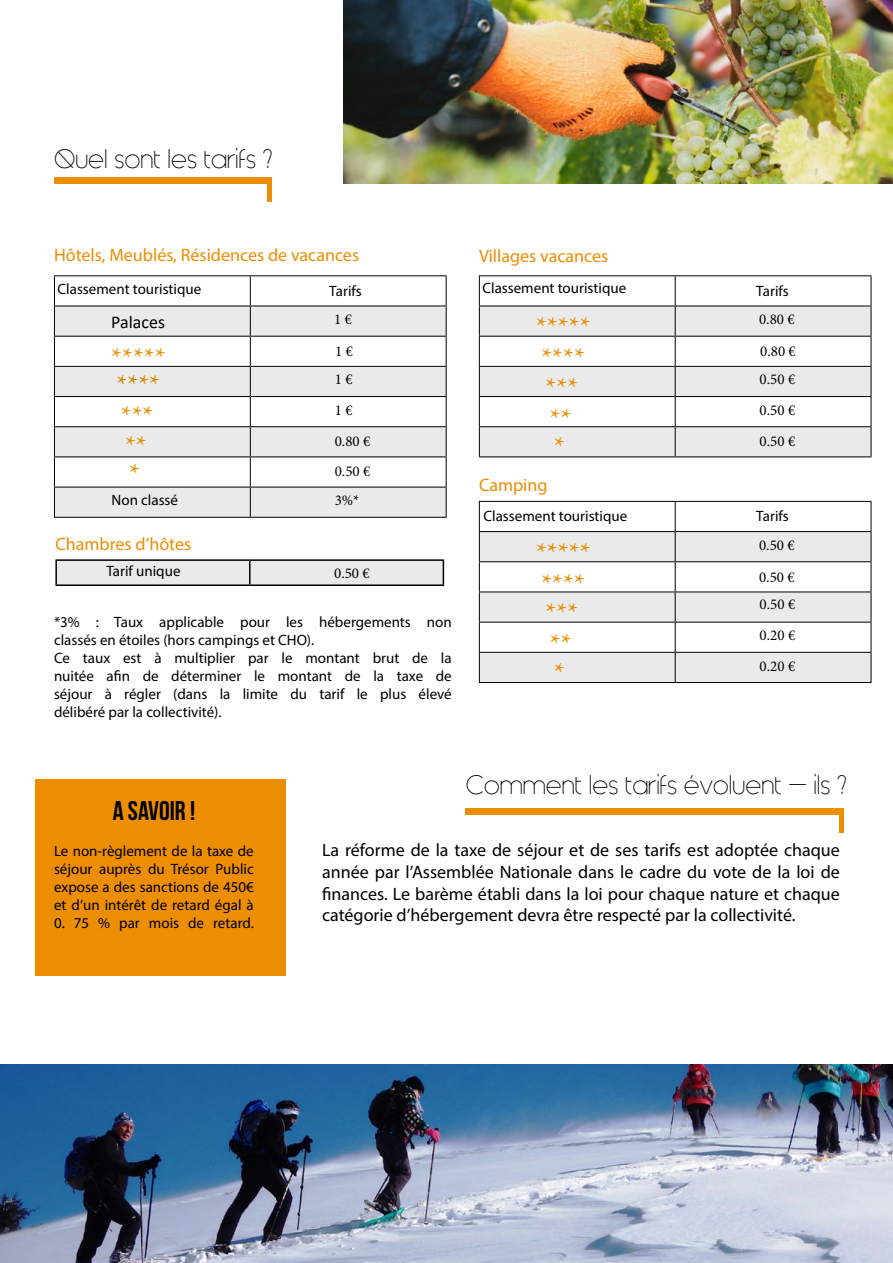
<style>
.page{position:relative;width:893px;height:1263px;background:#fff}
.page>*{position:absolute;margin:0;border:0;box-sizing:border-box;transform-origin:0 0}
.t1{font:27px "Generica";color:#000}
.t2{font:27px "Minion Pro";color:#ec8d02}
.t3{font:27px "Bebas Neue";color:#000}
.t4{font:27px "Minion Pro";color:#d88800}
.t5{font:18px/21.6px "Myriad Pro";color:#000;text-align:justify}
.t6{font:18px "Myriad Pro";color:#ec8d02}
.t7{font:18px "Calibri";color:#000}
.t8{font:15px/18px "Myriad Pro";color:#000}
.t9{font:15px/28.7px "Minion Pro";color:#000}
</style>
<div class="page">
<div style="left:36px;top:779px;width:250px;height:197px;background:#ec8d02"></div>
<svg style="left:55px;top:306px;width:391px;height:211px;fill:#ebeaea"></svg>
<hr style="left:54px;top:275px;width:196px;height:1px;background:#000">
<svg style="left:54px;top:276px;width:1px;height:29px"></svg>
<hr style="left:250px;top:275px;width:197px;height:1px;background:#000">
<svg style="left:250px;top:276px;width:1px;height:29px"></svg>
<svg style="left:446px;top:276px;width:1px;height:29px"></svg>
<hr style="left:54px;top:305px;width:196px;height:1px;background:#000">
<hr style="left:54px;top:306px;width:1px;height:30px;background:#000">
<hr style="left:250px;top:305px;width:197px;height:1px;background:#000">
<hr style="left:250px;top:306px;width:1px;height:30px;background:#000">
<hr style="left:446px;top:306px;width:1px;height:30px;background:#000">
<hr style="left:54px;top:336px;width:196px;height:1px;background:#000">
<hr style="left:250px;top:336px;width:197px;height:1px;background:#000">
<hr style="left:54px;top:366px;width:196px;height:1px;background:#000">
<hr style="left:250px;top:366px;width:197px;height:1px;background:#000">
<hr style="left:54px;top:396px;width:196px;height:1px;background:#000">
<hr style="left:250px;top:396px;width:197px;height:1px;background:#000">
<hr style="left:54px;top:426px;width:196px;height:1px;background:#000">
<svg style="left:54px;top:337px;width:1px;height:119px"></svg>
<hr style="left:250px;top:426px;width:197px;height:1px;background:#000">
<svg style="left:250px;top:337px;width:1px;height:119px"></svg>
<svg style="left:446px;top:337px;width:1px;height:119px"></svg>
<hr style="left:54px;top:456px;width:196px;height:1px;background:#000">
<hr style="left:54px;top:457px;width:1px;height:30px;background:#000">
<hr style="left:250px;top:456px;width:197px;height:1px;background:#000">
<hr style="left:250px;top:457px;width:1px;height:30px;background:#000">
<hr style="left:446px;top:457px;width:1px;height:30px;background:#000">
<hr style="left:54px;top:487px;width:196px;height:1px;background:#000">
<hr style="left:54px;top:487px;width:1px;height:30px;background:#000">
<hr style="left:250px;top:487px;width:197px;height:1px;background:#000">
<hr style="left:250px;top:487px;width:1px;height:30px;background:#000">
<hr style="left:446px;top:487px;width:1px;height:30px;background:#000">
<hr style="left:54px;top:517px;width:196px;height:1px;background:#000">
<hr style="left:250px;top:517px;width:197px;height:1px;background:#000">
<svg style="left:480px;top:306px;width:391px;height:150px;fill:#ebeaea"></svg>
<hr style="left:479px;top:275px;width:196px;height:1px;background:#000">
<svg style="left:479px;top:276px;width:1px;height:29px"></svg>
<hr style="left:675px;top:275px;width:196px;height:1px;background:#000">
<svg style="left:675px;top:276px;width:1px;height:29px"></svg>
<svg style="left:871px;top:276px;width:1px;height:29px"></svg>
<hr style="left:479px;top:305px;width:196px;height:1px;background:#000">
<hr style="left:479px;top:306px;width:1px;height:30px;background:#000">
<hr style="left:675px;top:305px;width:196px;height:1px;background:#000">
<hr style="left:675px;top:306px;width:1px;height:30px;background:#000">
<hr style="left:871px;top:306px;width:1px;height:30px;background:#000">
<hr style="left:479px;top:336px;width:196px;height:1px;background:#000">
<hr style="left:675px;top:336px;width:196px;height:1px;background:#000">
<hr style="left:479px;top:366px;width:196px;height:1px;background:#000">
<hr style="left:675px;top:366px;width:196px;height:1px;background:#000">
<hr style="left:479px;top:396px;width:196px;height:1px;background:#000">
<hr style="left:675px;top:396px;width:196px;height:1px;background:#000">
<hr style="left:479px;top:426px;width:196px;height:1px;background:#000">
<svg style="left:479px;top:337px;width:1px;height:119px"></svg>
<hr style="left:675px;top:426px;width:196px;height:1px;background:#000">
<svg style="left:675px;top:337px;width:1px;height:119px"></svg>
<svg style="left:871px;top:337px;width:1px;height:119px"></svg>
<hr style="left:479px;top:456px;width:196px;height:1px;background:#000">
<hr style="left:675px;top:456px;width:196px;height:1px;background:#000">
<svg style="left:480px;top:532px;width:391px;height:150px;fill:#ebeaea"></svg>
<hr style="left:479px;top:501px;width:196px;height:1px;background:#000">
<hr style="left:675px;top:501px;width:196px;height:1px;background:#000">
<hr style="left:479px;top:531px;width:196px;height:1px;background:#000">
<hr style="left:675px;top:531px;width:196px;height:1px;background:#000">
<hr style="left:479px;top:561px;width:196px;height:1px;background:#000">
<svg style="left:479px;top:502px;width:1px;height:89px"></svg>
<hr style="left:675px;top:561px;width:196px;height:1px;background:#000">
<svg style="left:675px;top:502px;width:1px;height:89px"></svg>
<svg style="left:871px;top:502px;width:1px;height:89px"></svg>
<hr style="left:479px;top:591px;width:196px;height:1px;background:#000">
<hr style="left:479px;top:592px;width:1px;height:30px;background:#000">
<hr style="left:675px;top:591px;width:196px;height:1px;background:#000">
<hr style="left:675px;top:592px;width:1px;height:30px;background:#000">
<hr style="left:871px;top:592px;width:1px;height:30px;background:#000">
<hr style="left:479px;top:622px;width:196px;height:1px;background:#000">
<hr style="left:675px;top:622px;width:196px;height:1px;background:#000">
<hr style="left:479px;top:652px;width:196px;height:1px;background:#000">
<svg style="left:479px;top:623px;width:1px;height:59px"></svg>
<hr style="left:675px;top:652px;width:196px;height:1px;background:#000">
<svg style="left:675px;top:623px;width:1px;height:59px"></svg>
<svg style="left:871px;top:623px;width:1px;height:59px"></svg>
<hr style="left:479px;top:682px;width:196px;height:1px;background:#000">
<hr style="left:675px;top:682px;width:196px;height:1px;background:#000">
<hr style="left:55px;top:559px;width:195px;height:2px;background:#000">
<hr style="left:55px;top:561px;width:2px;height:23px;background:#000">
<hr style="left:250px;top:559px;width:194px;height:2px;background:#000">
<div style="left:56px;top:560px;width:388px;height:24px;background:#ebeaea"></div>
<hr style="left:55px;top:584px;width:195px;height:2px;background:#000">
<hr style="left:250px;top:584px;width:194px;height:2px;background:#000">
<div style="left:54px;top:177px;width:214px;height:6px;background:#ec8d02"></div>
<div style="left:466px;top:808px;width:373px;height:6px;background:#ec8d02"></div>
<div style="left:839px;top:808px;width:5px;height:25px;background:#ec8d02"></div>
<div style="left:267px;top:177px;width:5px;height:25px;background:#ec8d02"></div>
<img style="left:343px;top:0;width:550px;height:183px">
<img style="left:0;top:1064px;width:893px;height:199px">
<h1 class="t1" style="left:54px;top:142px;width:220px">Quel sont les tarifs ?</h1>
<p class="t6" style="left:54px;top:244px;width:306px">Hôtels, Meublés, Résidences de vacances</p>
<p class="t6" style="left:479px;top:245px;width:131px">Villages vacances</p>
<p class="t8" style="left:58px;top:280px;width:145px">Classement touristique</p>
<p class="t8" style="left:482px;top:279px;width:145px">Classement touristique</p>
<p class="t8" style="left:329px;top:282px;width:34px">Tarifs</p>
<p class="t8" style="left:756px;top:282px;width:34px">Tarifs</p>
<p class="t7" style="left:111px;top:309px;width:55px">Palaces</p>
<p class="t9" style="left:334px;top:305px;width:19px">1 €</p>
<p class="t9" style="left:759px;top:305px;width:37px">0.80 €</p>
<h1 class="t2" style="left:536px;top:308px;width:56px">*****</h1>
<h1 class="t2" style="left:111px;top:339px;width:56px">*****</h1>
<p class="t9" style="left:335px;top:337px;width:19px">1 €</p>
<p class="t9" style="left:760px;top:337px;width:37px">0.80 €</p>
<h1 class="t2" style="left:541px;top:339px;width:45px">****</h1>
<h1 class="t4" style="left:117px;top:366px;width:45px">****</h1>
<p class="t9" style="left:335px;top:365px;width:19px">1 €</p>
<p class="t9" style="left:760px;top:365px;width:37px">0.50 €</p>
<h1 class="t2" style="left:546px;top:369px;width:34px">***</h1>
<h1 class="t2" style="left:121px;top:398px;width:34px">***</h1>
<p class="t9" style="left:335px;top:396px;width:19px">1 €</p>
<p class="t9" style="left:760px;top:396px;width:37px">0.50 €</p>
<h1 class="t2" style="left:550px;top:400px;width:23px">**</h1>
<h1 class="t2" style="left:125px;top:427px;width:23px">**</h1>
<p class="t9" style="left:335px;top:426px;width:37px">0.80 €</p>
<p class="t9" style="left:760px;top:426px;width:37px">0.50 €</p>
<h1 class="t2" style="left:554px;top:429px;width:12px">*</h1>
<h1 class="t2" style="left:129px;top:455px;width:12px">*</h1>
<p class="t8" style="left:112px;top:491px;width:68px">Non classé</p>
<p class="t9" style="left:335px;top:457px;width:37px">0.50 €<br>3%*</p>
<p class="t6" style="left:479px;top:474px;width:70px">Camping</p>
<p class="t8" style="left:483px;top:506px;width:145px">Classement touristique</p>
<p class="t8" style="left:756px;top:506px;width:34px">Tarifs</p>
<p class="t6" style="left:55px;top:533px;width:137px">Chambres d’hôtes</p>
<p class="t8" style="left:106px;top:561px;width:76px">Tarif unique</p>
<p class="t9" style="left:334px;top:558px;width:37px">0.50 €</p>
<p class="t8" style="left:54px;top:613px;width:399px">*3% : Taux applicable pour les hébergements non classés en étoiles (hors campings et CHO).<br>Ce taux est à multiplier par le montant brut de la nuitée afin de déterminer le montant de la taxe de séjour à régler (dans la limite du tarif le plus élevé délibéré par la collectivité).</p>
<h1 class="t2" style="left:536px;top:534px;width:56px">*****</h1>
<h1 class="t2" style="left:541px;top:565px;width:45px">****</h1>
<h1 class="t2" style="left:546px;top:595px;width:34px">***</h1>
<h1 class="t2" style="left:550px;top:625px;width:23px">**</h1>
<h1 class="t2" style="left:554px;top:654px;width:12px">*</h1>
<p class="t9" style="left:759px;top:531px;width:37px">0.50 €</p>
<p class="t9" style="left:759px;top:563px;width:37px">0.50 €</p>
<p class="t9" style="left:760px;top:590px;width:37px">0.50 €</p>
<p class="t9" style="left:760px;top:621px;width:37px">0.20 €</p>
<p class="t9" style="left:760px;top:652px;width:37px">0.20 €</p>
<h1 class="t1" style="left:466px;top:768px;width:383px">Comment les tarifs évoluent - ils ?</h1>
<h1 class="t3" style="left:113px;top:796px;width:84px">A SAVOIR !</h1>
<p class="t8" style="left:54px;top:842px;width:201px;text-align:justify">Le non-règlement de la taxe de séjour auprès du Trésor Public expose a des sanctions de 450€ et d’un intérêt de retard égal à</p>
<p class="t8" style="left:54px;top:914px;width:201px">0. 75 % par mois de retard.</p>
<p class="t5" style="left:322px;top:839px;width:519px">La réforme de la taxe de séjour et de ses tarifs est adoptée chaque année par l’Assemblée Nationale dans le cadre du vote de la loi de finances. Le barème établi dans la loi pour chaque nature et chaque catégorie d’hébergement devra être respecté par la collectivité.</p>
</div>
